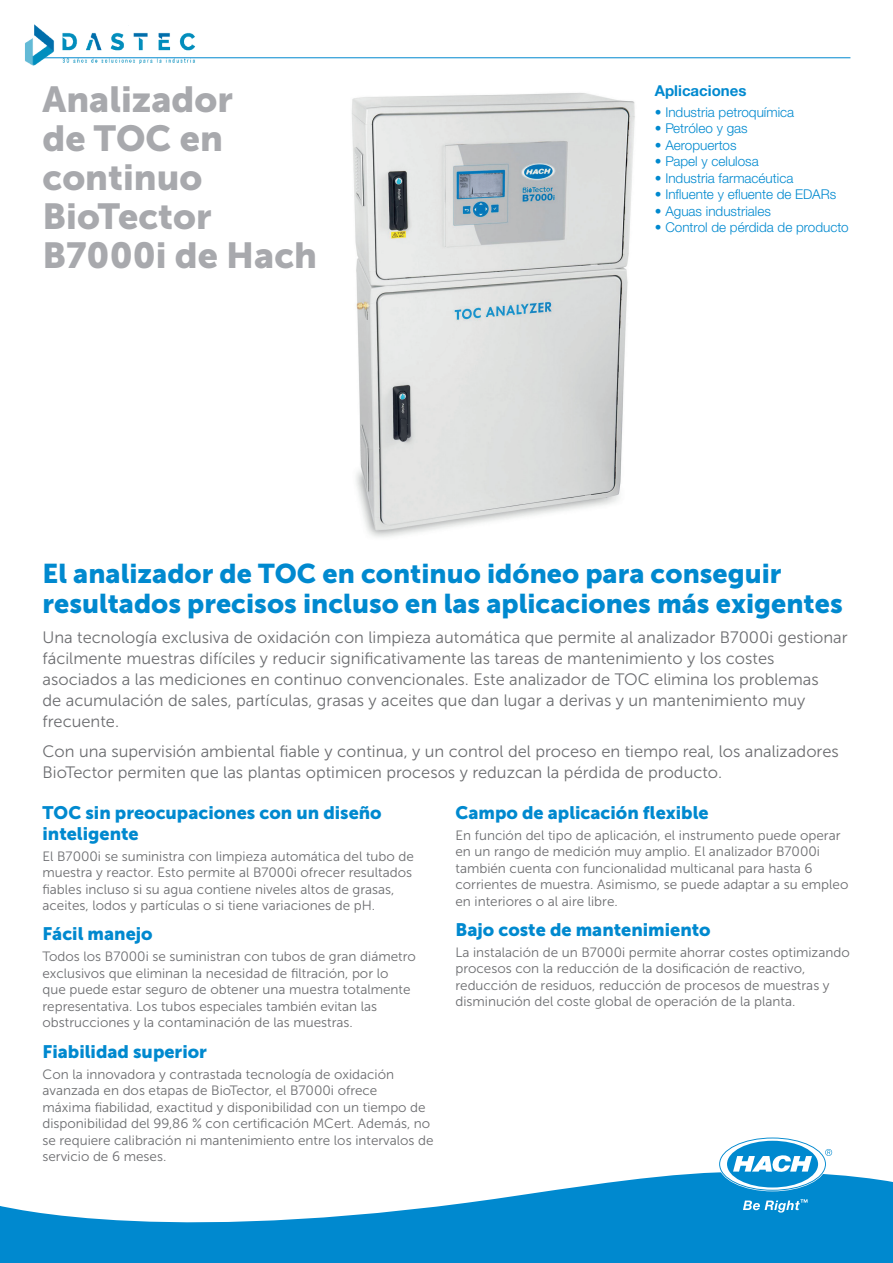
<style>
.page{position:relative;width:893px;height:1263px;background:#fff}
.page>*{position:absolute;margin:0;border:0;box-sizing:border-box;transform-origin:0 0}
.Head_1{font:36px/39px "Museo Sans 900";color:#a8a9ad}
.Head_2_USP{font:27px/30px "Museo Sans 900";color:#0089cf}
.Head_2{font:18px/21px "Museo Sans 900";color:#0089cf}
.Text_1_USP{font:16.5px/21px "Museo Sans 300";color:#6c6d70}
.Head_3{font:700 15px "Helvetica Neue LTW1 G";color:#0089cf}
.Text_1_Gray{font:13.5px/16.5px "Museo Sans 300";color:#6c6d70}
.Text_1_Color{font:300 13.5px "Helvetica Neue LTW1 G";color:#0089cf}
</style>
<div class="page">
<hr style="left:43px;top:57px;width:807px;height:1px;background:#0089cf">
<svg style="left:0;top:1172px;width:893px;height:91px;fill:#0089cf"></svg>
<svg style="left:720px;top:1138px;width:112px;height:52px"></svg>
<svg style="left:743px;top:1199px;width:64px;height:13px"></svg>
<img style="left:351px;top:93px;width:284px;height:445px">
<img style="left:25px;top:24px;width:186px;height:42px">
<p class="Head_1" style="left:43px;top:80px;width:276px">Analizador<br>de TOC en continuo<br>BioTector<br>B7000i de Hach</p>
<p class="Head_3" style="left:655px;top:81px;width:93px">Aplicaciones</p>
<p class="Text_1_Color" style="left:655px;top:104px;width:141px">• Industria petroquímica</p>
<p class="Text_1_Color" style="left:655px;top:120px;width:94px">• Petróleo y gas</p>
<p class="Text_1_Color" style="left:655px;top:137px;width:83px">• Aeropuertos</p>
<p class="Text_1_Color" style="left:655px;top:153px;width:105px">• Papel y celulosa</p>
<p class="Text_1_Color" style="left:655px;top:170px;width:140px">• Industria farmacéutica</p>
<p class="Text_1_Color" style="left:655px;top:186px;width:183px">• Influente y efluente de EDARs</p>
<p class="Text_1_Color" style="left:655px;top:203px;width:118px">• Aguas industriales</p>
<p class="Text_1_Color" style="left:655px;top:219px;width:195px">• Control de pérdida de producto</p>
<p class="Head_2_USP" style="left:43px;top:558px;width:802px">El analizador de TOC en continuo idóneo para conseguir resultados precisos incluso en las aplicaciones más exigentes</p>
<p class="Text_1_USP" style="left:43px;top:627px;width:807px">Una tecnología exclusiva de oxidación con limpieza automática que permite al analizador B7000i gestionar fácilmente muestras difíciles y reducir significativamente las tareas de mantenimiento y los costes asociados a las mediciones en continuo convencionales. Este analizador de TOC elimina los problemas<br>de acumulación de sales, partículas, grasas y aceites que dan lugar a derivas y un mantenimiento muy frecuente.</p>
<p class="Text_1_USP" style="left:43px;top:741px;width:798px">Con una supervisión ambiental fiable y continua, y un control del proceso en tiempo real, los analizadores<br>BioTector permiten que las plantas optimicen procesos y reduzcan la pérdida de producto.</p>
<p class="Head_2" style="left:43px;top:802px;width:341px">TOC sin preocupaciones con un diseño inteligente</p>
<p class="Text_1_Gray" style="left:43px;top:848px;width:373px">El B7000i se suministra con limpieza automática del tubo de muestra y reactor. Esto permite al B7000i ofrecer resultados fiables incluso si su agua contiene niveles altos de grasas, aceites, lodos y partículas o si tiene variaciones de pH.</p>
<p class="Head_2" style="left:43px;top:923px;width:112px">Fácil manejo</p>
<p class="Text_1_Gray" style="left:43px;top:949px;width:375px">Todos los B7000i se suministran con tubos de gran diámetro exclusivos que eliminan la necesidad de filtración, por lo<br>que puede estar seguro de obtener una muestra totalmente representativa. Los tubos especiales también evitan las obstrucciones y la contaminación de las muestras.</p>
<p class="Head_2" style="left:43px;top:1041px;width:166px">Fiabilidad superior</p>
<p class="Text_1_Gray" style="left:43px;top:1066px;width:393px">Con la innovadora y contrastada tecnología de oxidación avanzada en dos etapas de BioTector, el B7000i ofrece<br>máxima fiabilidad, exactitud y disponibilidad con un tiempo de disponibilidad del 99,86 % con certificación MCert. Además, no se requiere calibración ni mantenimiento entre los intervalos de servicio de 6 meses.</p>
<p class="Head_2" style="left:455px;top:802px;width:255px">Campo de aplicación flexible</p>
<p class="Text_1_Gray" style="left:455px;top:827px;width:394px">En función del tipo de aplicación, el instrumento puede operar en un rango de medición muy amplio. El analizador B7000i también cuenta con funcionalidad multicanal para hasta 6 corrientes de muestra. Asimismo, se puede adaptar a su empleo en interiores o al aire libre.</p>
<p class="Head_2" style="left:455px;top:919px;width:257px">Bajo coste de mantenimiento</p>
<p class="Text_1_Gray" style="left:455px;top:944px;width:396px">La instalación de un B7000i permite ahorrar costes optimizando procesos con la reducción de la dosificación de reactivo, reducción de residuos, reducción de procesos de muestras y disminución del coste global de operación de la planta.</p>
</div>
